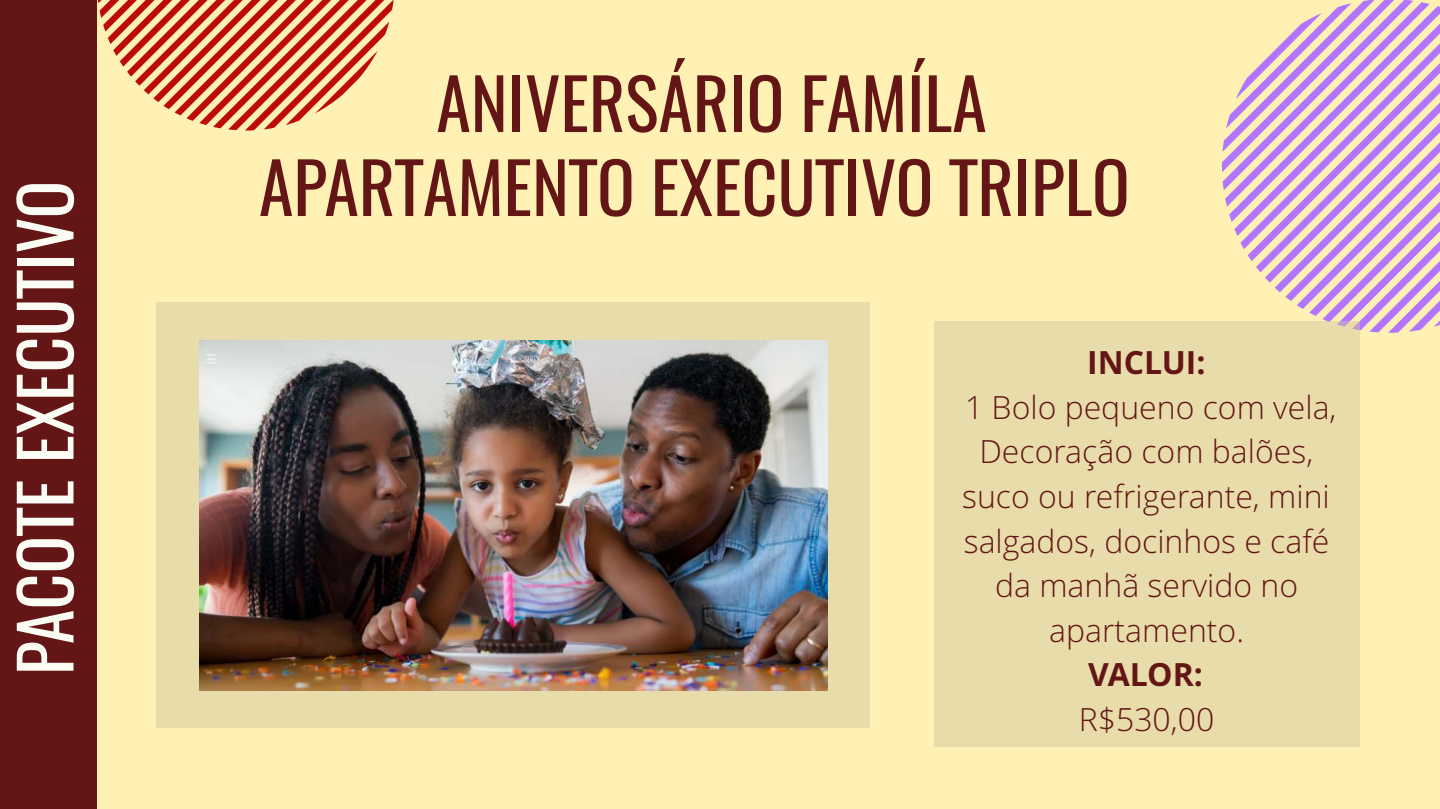
<style>
.page{position:relative;width:1440px;height:809px;background:#fff1b4}
.page>*{position:absolute;margin:0;border:0;box-sizing:border-box;transform-origin:0 0}
.t1{font:70px/84px "Oswald";color:#641616;text-align:center}
.t2{font:70px "Oswald";color:#fbfdf4}
.t3{font:300 32px/44.6px "Open Sans";color:#641616;text-align:center}
.t4{font:700 32px "Open Sans";color:#641616}
</style>
<div class="page">
<div style="left:0;top:0;width:97px;height:809px;background:#641616"></div>
<svg style="left:1222px;top:0;width:218px;height:333px"></svg>
<div style="left:934px;top:322px;width:425px;height:425px;background:#e8dcaa"></div>
<svg style="left:98px;top:0;width:296px;height:131px"></svg>
<div style="left:157px;top:303px;width:713px;height:425px;background:#e8dcaa"></div>
<img style="left:199px;top:340px;width:628px;height:351px">
<h1 class="t2" style="left:-10px;top:675px;width:496px;rotate:-90deg">PACOTE EXECUTIVO</h1>
<h1 class="t1" style="left:259px;top:58px;width:872px">ANIVERSÁRIO FAMÍLA<br>APARTAMENTO EXECUTIVO TRIPLO</h1>
<p class="t4" style="left:1087px;top:350px;width:120px">INCLUI:</p>
<p class="t3" style="left:962px;top:388px;width:376px">1 Bolo pequeno com vela,<br>Decoração com balões, suco ou refrigerante, mini salgados, docinhos e café da manhã servido no apartamento.</p>
<p class="t4" style="left:1088px;top:662px;width:116px">VALOR:</p>
<p class="t3" style="left:1079px;top:700px;width:137px">R$530,00</p>
</div>
